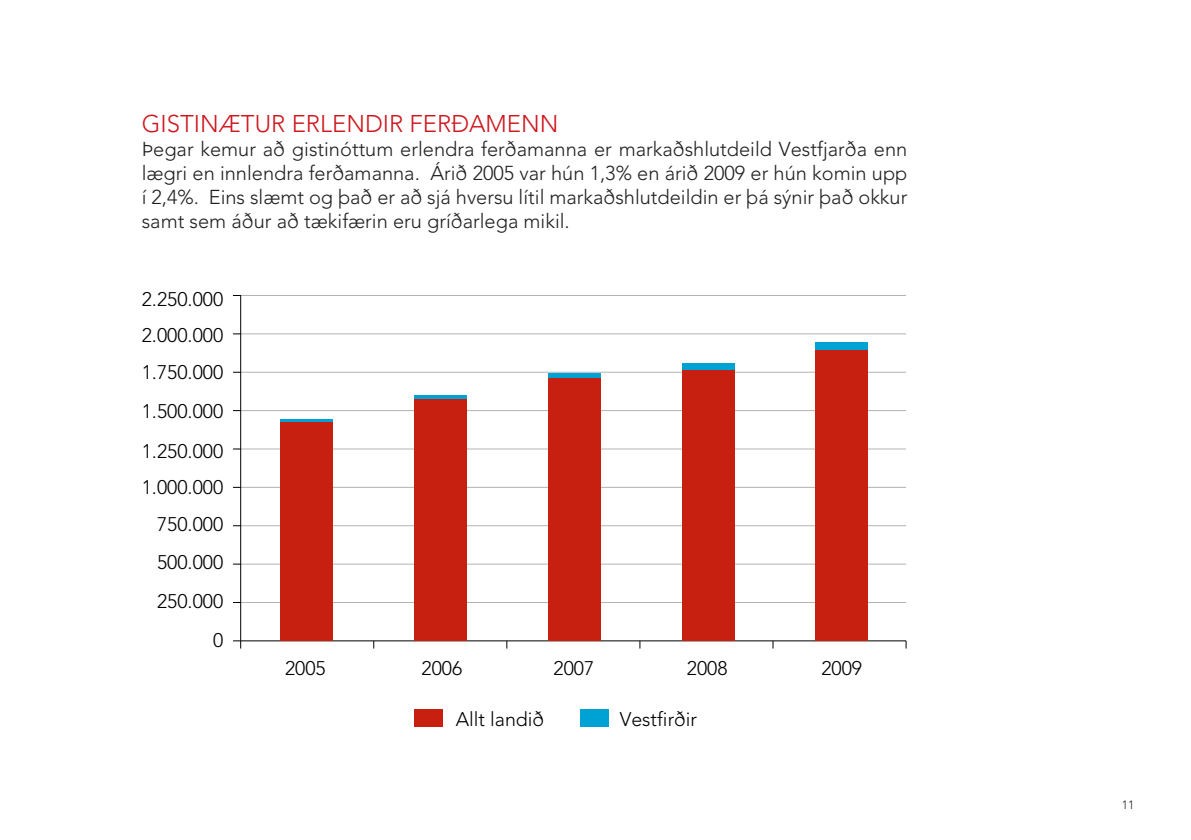
<style>
.page{position:relative;width:1191px;height:840px;background:#fff}
.page>*{position:absolute;margin:0;border:0;box-sizing:border-box;transform-origin:0 0}
.t1{font:300 24px "Avenir IS";color:#ce171e}
.t2{font:300 20px/24px "Avenir IS";color:#231f20;text-align:justify}
.t3{font:300 19.6px/38.2px "Avenir IS";color:#000}
.t4{font:300 12px "Avenir IS";color:#231f20}
</style>
<div class="page">
<hr style="left:241px;top:601px;width:665px;height:1px;background:#b3b3b3">
<hr style="left:241px;top:563px;width:665px;height:1px;background:#b3b3b3">
<hr style="left:241px;top:525px;width:665px;height:1px;background:#b3b3b3">
<hr style="left:241px;top:486px;width:665px;height:1px;background:#b3b3b3">
<hr style="left:241px;top:448px;width:665px;height:1px;background:#b3b3b3">
<hr style="left:241px;top:410px;width:665px;height:1px;background:#b3b3b3">
<hr style="left:241px;top:371px;width:665px;height:1px;background:#b3b3b3">
<hr style="left:241px;top:333px;width:665px;height:1px;background:#b3b3b3">
<hr style="left:241px;top:295px;width:665px;height:1px;background:#b3b3b3">
<hr style="left:240px;top:295px;width:1px;height:345px;background:#000">
<hr style="left:241px;top:640px;width:665px;height:1px;background:#000">
<svg style="left:233px;top:640px;width:8px;height:8px"></svg>
<div style="left:414px;top:709px;width:29px;height:17px;background:#c82010"></div>
<div style="left:580px;top:709px;width:28px;height:17px;background:#00a1d3"></div>
<div style="left:815px;top:349px;width:53px;height:291px;background:#c82010"></div>
<div style="left:682px;top:369px;width:52px;height:271px;background:#c82010"></div>
<div style="left:549px;top:377px;width:52px;height:263px;background:#c82010"></div>
<div style="left:414px;top:398px;width:52px;height:242px;background:#c82010"></div>
<div style="left:281px;top:422px;width:52px;height:218px;background:#c82010"></div>
<div style="left:815px;top:342px;width:53px;height:7px;background:#00a1d3"></div>
<div style="left:682px;top:363px;width:52px;height:6px;background:#00a1d3"></div>
<div style="left:549px;top:372px;width:52px;height:5px;background:#00a1d3"></div>
<svg style="left:414px;top:395px;width:52px;height:3px"></svg>
<hr style="left:281px;top:419px;width:52px;height:3px;background:#00a1d3">
<p class="t1" style="left:142px;top:109px;width:205px">Gistinætu r erlendi</p>
<p class="t1" style="left:389px;top:109px;width:99px">r fe rðamenn</p>
<p class="t2" style="left:142px;top:137px;width:767px">Þegar kemur að gistinóttum erlendra ferðamanna er markaðshlutdeild Vestfjarða enn lægri en innlendra ferðamanna. Árið 2005 var hún 1,3% en árið 2009 er hún komin upp í 2,4%. Eins slæmt og það er að sjá hversu lítil markaðshlutdeildin er þá sýnir það okkur samt sem áður að tækifærin eru gríðarlega mikil.</p>
<p class="t3" style="left:142px;top:281px;width:83px;line-height:35.6px">2.250.000<br>2.000.000</p>
<p class="t3" style="left:142px;top:353px;width:83px;line-height:39.2px;text-align:justify">1.750.000<br>1.500.000<br>1.250.000</p>
<p class="t3" style="left:142px;top:468px;width:83px;text-align:right">1.000.000<br>750.000<br>500.000<br>250.000<br>0</p>
<p class="t3" style="left:285px;top:648px;width:42px">2005</p>
<p class="t3" style="left:421px;top:648px;width:42px">2006</p>
<p class="t3" style="left:553px;top:648px;width:42px">2007</p>
<p class="t3" style="left:687px;top:648px;width:42px">2008</p>
<p class="t3" style="left:821px;top:648px;width:42px">2009</p>
<p class="t3" style="left:456px;top:699px;width:90px">Allt landið</p>
<p class="t3" style="left:620px;top:699px;width:79px">Vestfirðir</p>
<p class="t4" style="left:1121px;top:797px;width:14px">11</p>
</div>
